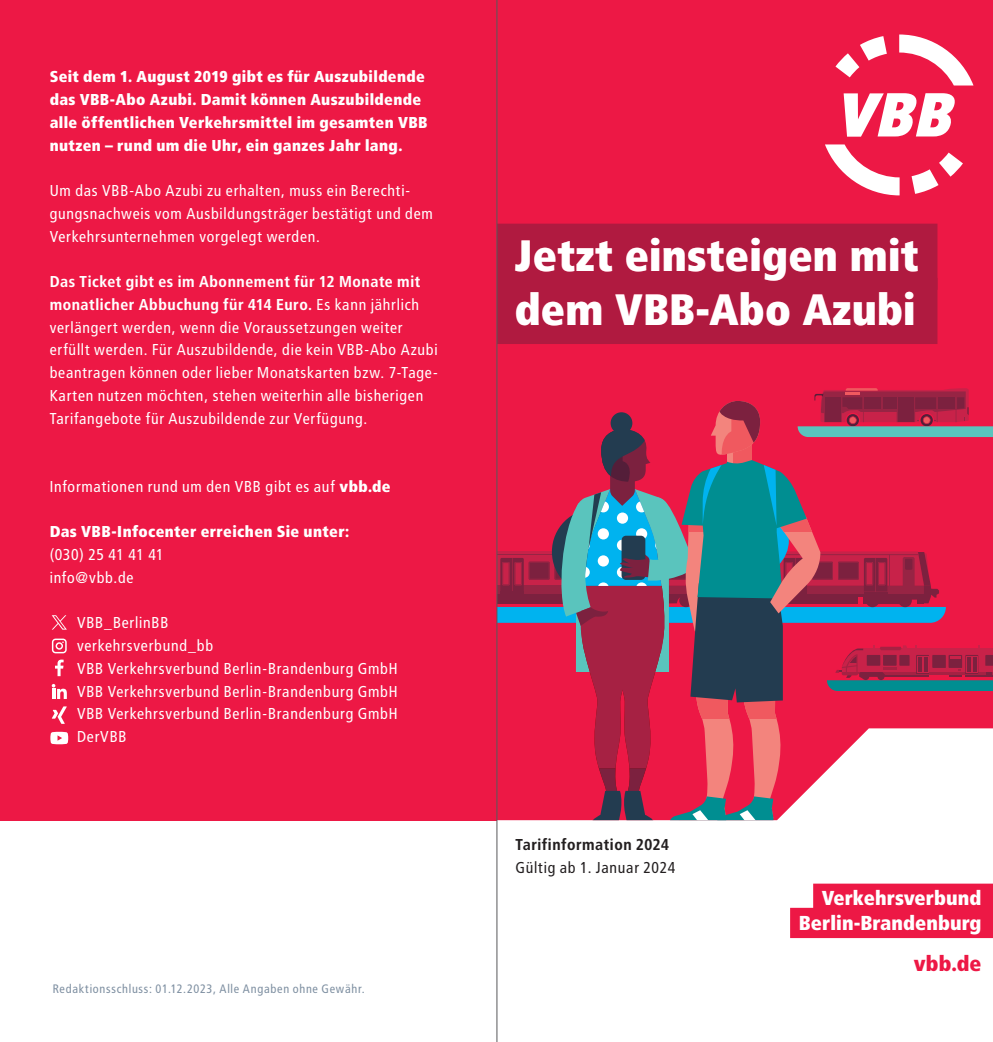
<style>
.page{position:relative;width:993px;height:1042px;background:#fff}
.page>*{position:absolute;margin:0;border:0;box-sizing:border-box;transform-origin:0 0}
.Headline_Titel{font:900 43.75px "Transit Pro";color:#fff}
.t1{font:900 21.53px "Transit Pro";color:#ed1845}
.t2{font:900 20.12px "Transit Pro";color:#fff}
.VBB-FLY-Fließtext{font:15.75px/22.8px "Transit Pro";letter-spacing:.01em;color:#fff}
.VBB-FLY-Fließtext-2{font:900 15.75px/22.8px "Transit Pro";letter-spacing:.02em;color:#fff}
.Subhead{font:700 15.75px/22.8px "Transit Pro";letter-spacing:.015em;color:#231f20}
.VBB-FLY-Fließtext-3{font:15.75px "Transit Pro";letter-spacing:-.015em;color:#fff}
.copy_9pt{font:12.25px "Transit Pro";letter-spacing:.02em;color:#7e8fa1}
.s1{font-weight:700}
.s2{font-weight:900}
.s3{font-weight:400}
</style>
<div class="page">
<div style="left:497px;top:0;width:495px;height:388px;background:#ed1845"></div>
<svg style="left:497px;top:388px;width:496px;height:432px"></svg>
<div style="left:812px;top:883px;width:180px;height:31px;background:#ed1845"></div>
<div style="left:789px;top:908px;width:203px;height:30px;background:#ed1845"></div>
<svg style="left:824px;top:144px;width:75px;height:51px"></svg>
<svg style="left:898px;top:34px;width:75px;height:51px"></svg>
<svg style="left:911px;top:153px;width:51px;height:41px"></svg>
<svg style="left:835px;top:36px;width:51px;height:41px"></svg>
<svg style="left:843px;top:93px;width:112px;height:44px"></svg>
<div style="left:475px;top:224px;width:462px;height:66px;background:#b01a40"></div>
<div style="left:475px;top:278px;width:462px;height:66px;background:#b01a40"></div>
<div style="left:0;top:0;width:496px;height:820px;background:#ed1845"></div>
<svg style="left:52px;top:684px;width:15px;height:15px"></svg>
<svg style="left:52px;top:706px;width:15px;height:18px"></svg>
<svg style="left:50px;top:732px;width:18px;height:12px"></svg>
<svg style="left:55px;top:659px;width:9px;height:17px"></svg>
<svg style="left:52px;top:638px;width:15px;height:15px"></svg>
<svg style="left:52px;top:615px;width:15px;height:14px"></svg>
<hr style="left:496px;top:0;width:1px;height:1042px;background:#57585a">
<p class="VBB-FLY-Fließtext-2" style="left:50px;top:65px;width:379px">Seit dem 1. August 2019 gibt es für Auszubildende das VBB-Abo Azubi. Damit können Auszubildende alle öffentlichen Verkehrsmittel im gesamten VBB nutzen – rund um die Uhr, ein ganzes Jahr lang.</p>
<p class="VBB-FLY-Fließtext" style="left:50px;top:179px;width:385px">Um das VBB-Abo Azubi zu erhalten, muss ein Berechti&shy;gungsnachweis vom Ausbildungsträger bestätigt und dem<br>Verkehrsunternehmen vorgelegt werden.</p>
<p class="VBB-FLY-Fließtext" style="left:50px;top:270px;width:390px"><span class="s1">Das Ticket gibt es im Abonnement für 12 Monate mit monatlicher Abbuchung für 414 Euro.</span> Es kann jährlich verlängert werden, wenn die Voraussetzungen weiter erfüllt werden. Für Auszubildende, die kein VBB-Abo Azubi beantragen können oder lieber Monatskarten bzw. 7-Tage-Karten nutzen möchten, stehen weiterhin alle bisherigen Tarifangebote für Auszubildende zur Verfügung.</p>
<p class="VBB-FLY-Fließtext" style="left:50px;top:475px;width:342px">Informationen rund um den VBB gibt es auf <span class="s2">vbb.de</span></p>
<p class="VBB-FLY-Fließtext-2" style="left:50px;top:520px;width:301px">Das VBB-Infocenter erreichen Sie unter:</p>
<p class="VBB-FLY-Fließtext-3" style="left:50px;top:545px;width:116px">(030) 25 41 41 41</p>
<p class="VBB-FLY-Fließtext" style="left:50px;top:566px;width:86px">info@vbb.de</p>
<p class="VBB-FLY-Fließtext" style="left:77px;top:611px;width:93px">VBB_BerlinBB</p>
<p class="VBB-FLY-Fließtext" style="left:77px;top:634px;width:138px">verkehrsverbund_bb</p>
<p class="VBB-FLY-Fließtext" style="left:77px;top:657px;width:323px">VBB Verkehrsverbund Berlin-Brandenburg GmbH</p>
<p class="VBB-FLY-Fließtext" style="left:77px;top:680px;width:323px">VBB Verkehrsverbund Berlin-Brandenburg GmbH</p>
<p class="VBB-FLY-Fließtext" style="left:77px;top:702px;width:323px">VBB Verkehrsverbund Berlin-Brandenburg GmbH</p>
<p class="VBB-FLY-Fließtext" style="left:77px;top:725px;width:52px">DerVBB</p>
<p class="copy_9pt" style="left:53px;top:981px;width:314px">Redaktionsschluss: 01.12.2023, Alle Angaben ohne Gewähr.</p>
<p class="Headline_Titel" style="left:514px;top:230px;width:405px">Jetzt einsteigen mit</p>
<p class="Headline_Titel" style="left:514px;top:285px;width:402px">dem VBB-Abo Azubi</p>
<p class="Subhead" style="left:515px;top:833px;width:162px">Tarifinformation 2024<br><span class="s3">Gültig ab 1. Januar 2024</span></p>
<p class="t2" style="left:821px;top:886px;width:161px">Verkehrsverbund</p>
<p class="t2" style="left:798px;top:911px;width:184px">Berlin-Brandenburg</p>
<p class="t1" style="left:913px;top:951px;width:69px">vbb.de</p>
</div>
